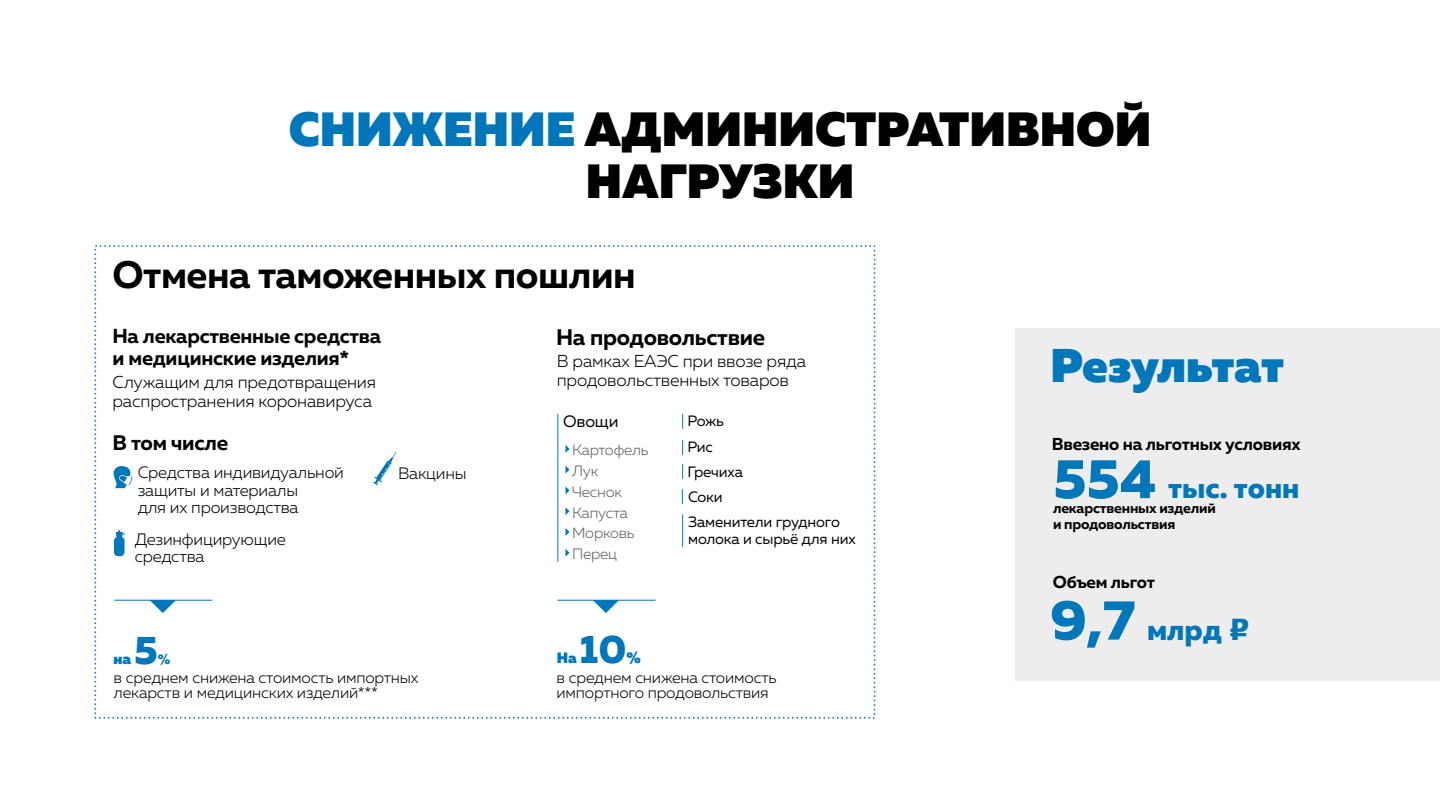
<style>
.page{position:relative;width:1440px;height:810px;background:#fff}
.page>*{position:absolute;margin:0;border:0;box-sizing:border-box;transform-origin:0 0}
.t1{font:900 48px/52px "Muller";color:#000;text-align:center}
.t2{font:900 47.25px "Muller";letter-spacing:-.015em;color:#0076bb}
.t3{font:800 39.75px "Muller";color:#0076bb}
.t4{font:700 38.25px "Muller";letter-spacing:-.01em;color:#000}
.t5{font:800 29.4px "Muller";color:#0076bb}
.t6{font:800 29.1px "Muller";color:#0076bb}
.t7{font:700 22.5px "Muller";letter-spacing:-.01em;color:#000}
.t8{font:700 21px "Muller";letter-spacing:-.01em;color:#000}
.t9{font:700 20.25px/21.6px "Muller";letter-spacing:-.01em;color:#000}
.t10{font:300 17.25px/18.9px "Muller";letter-spacing:-.01em;color:#000}
.t11{font:700 17.25px "Muller";letter-spacing:-.01em;color:#000}
.t12{font:300 16.5px/17.5px "Muller";letter-spacing:-.01em;color:#000}
.t13{font:16.5px "Muller";letter-spacing:-.01em;color:#000}
.t14{font:300 15.75px/15px "Muller";letter-spacing:-.01em;color:#000}
.t15{font:15px/25.3px "Muller";letter-spacing:-.01em;color:#000}
.t16{font:300 15px/20.8px "Muller";letter-spacing:-.01em;color:#5e5e5e}
.t17{font:900 15px "Muller";color:#0076bb}
.t18{font:700 14.25px/15.5px "Muller";letter-spacing:-.01em;color:#000}
.t19{font:800 13.5px "Muller";color:#0076bb}
.s1{color:#0076ba}
.s2{font-size:55.5px}
.s3{font-size:56.1px}
.s4{font-family:"ALS Rubl";font-weight:400}
</style>
<div class="page">
<div style="left:1015px;top:328px;width:425px;height:352px;background:#ededed"></div>
<svg style="left:566px;top:445px;width:3px;height:8px"></svg>
<svg style="left:566px;top:466px;width:3px;height:7px"></svg>
<svg style="left:566px;top:487px;width:3px;height:7px"></svg>
<svg style="left:566px;top:508px;width:3px;height:7px"></svg>
<svg style="left:566px;top:528px;width:3px;height:8px"></svg>
<svg style="left:566px;top:549px;width:3px;height:7px"></svg>
<hr style="left:557px;top:414px;width:1px;height:148px;background:#0076ba">
<svg style="left:682px;top:414px;width:1px;height:15px"></svg>
<svg style="left:682px;top:440px;width:1px;height:15px"></svg>
<svg style="left:682px;top:464px;width:1px;height:15px"></svg>
<svg style="left:682px;top:489px;width:1px;height:15px"></svg>
<hr style="left:682px;top:514px;width:1px;height:33px;background:#0076ba">
<svg style="left:114px;top:466px;width:18px;height:22px"></svg>
<svg style="left:114px;top:530px;width:11px;height:26px"></svg>
<svg style="left:373px;top:452px;width:23px;height:33px"></svg>
<svg style="left:594px;top:601px;width:24px;height:12px"></svg>
<hr style="left:557px;top:600px;width:99px;height:1px;background:#0076ba">
<svg style="left:150px;top:601px;width:25px;height:12px"></svg>
<hr style="left:114px;top:600px;width:98px;height:1px;background:#0076ba">
<h1 class="t1" style="left:289px;top:104px;width:864px"><span class="s1">СНИЖЕНИЕ</span> АДМИНИСТРАТИВНОЙ<br>НАГРУЗКИ</h1>
<h3 class="t4" style="left:112px;top:251px;width:525px">Отмена таможенных пошлин</h3>
<p class="t9" style="left:112px;top:325px;width:270px">На лекарственные средства и медицинские изделия*</p>
<p class="t10" style="left:112px;top:372px;width:265px">Служащим для предотвращения распространения коронавируса</p>
<h3 class="t8" style="left:112px;top:429px;width:117px">В том числе</h3>
<p class="t12" style="left:138px;top:464px;width:208px">Средства индивидуальной защиты и материалы<br>для их производства</p>
<p class="t12" style="left:135px;top:530px;width:153px">Дезинфицирующие средства</p>
<h3 class="t3" style="left:134px;top:625px;width:25px">5</h3>
<p class="t19" style="left:158px;top:651px;width:14px">%</p>
<p class="t17" style="left:114px;top:649px;width:19px">на</p>
<p class="t12" style="left:398px;top:464px;width:70px">Вакцины</p>
<p class="t14" style="left:114px;top:670px;width:306px">в среднем снижена стоимость импортных лекарств и медицинских изделий***</p>
<h3 class="t7" style="left:556px;top:323px;width:210px">На продовольствие</h3>
<p class="t10" style="left:557px;top:352px;width:251px">В рамках ЕАЭС при ввозе ряда продовольственных товаров</p>
<p class="t13" style="left:563px;top:411px;width:57px">Овощи</p>
<p class="t15" style="left:687px;top:408px;width:154px">Рожь<br>Рис<br>Гречиха<br>Соки<br>Заменители грудного</p>
<p class="t15" style="left:688px;top:526px;width:169px">молока и сырьё для них</p>
<p class="t16" style="left:572px;top:440px;width:78px">Картофель<br>Лук<br>Чеснок<br>Капуста<br>Морковь<br>Перец</p>
<h3 class="t3" style="left:580px;top:624px;width:49px">10</h3>
<p class="t17" style="left:627px;top:648px;width:16px">%</p>
<p class="t17" style="left:557px;top:648px;width:22px">На</p>
<p class="t14" style="left:557px;top:670px;width:221px">в среднем снижена стоимость импортного продовольствия</p>
<h2 class="t2" style="left:1050px;top:335px;width:235px">Результат</h2>
<p class="t11" style="left:1052px;top:433px;width:250px">Ввезено на льготных условиях</p>
<h3 class="t6" style="left:1053px;top:470px;width:248px"><span class="s2">554</span> тыс. тонн</h3>
<p class="t18" style="left:1053px;top:500px;width:164px">лекарственных изделий и продовольствия</p>
<p class="t11" style="left:1053px;top:571px;width:104px">Объем льгот</p>
<h3 class="t5" style="left:1050px;top:611px;width:202px"><span class="s3">9,7</span> млрд <span class="s4">p</span></h3>
</div>
